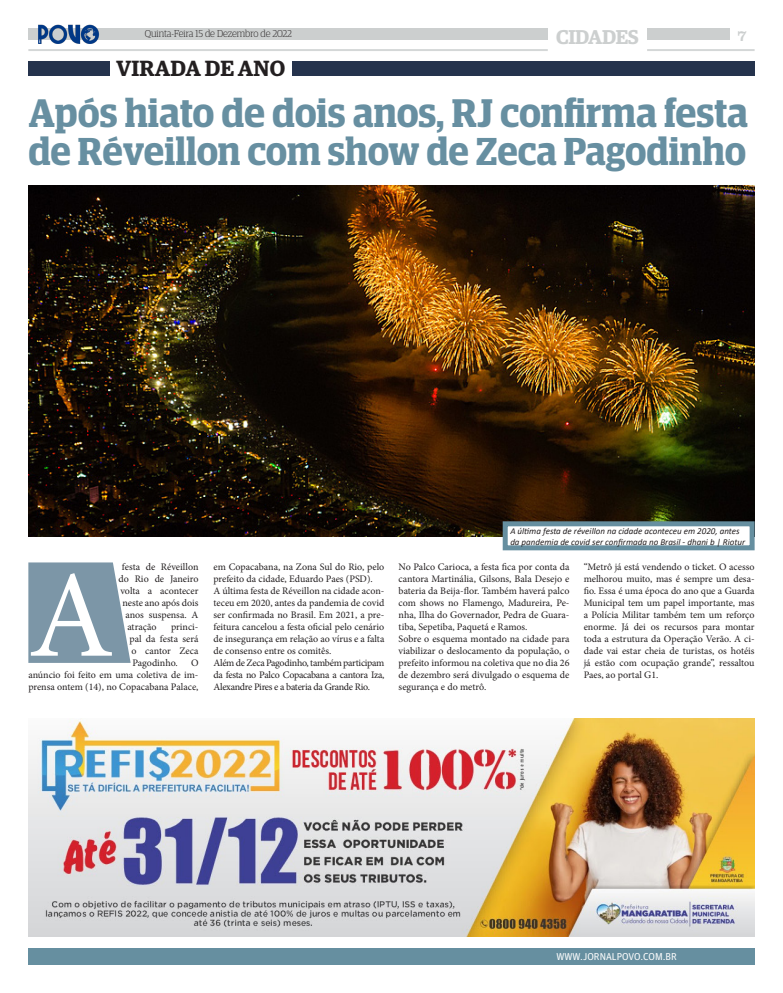
<style>
.page{position:relative;width:783px;height:993px;background:#fff}
.page>*{position:absolute;margin:0;border:0;box-sizing:border-box;transform-origin:0 0}
.t1{font:124px "Minion Pro";color:#fff}
.t2{font:600 40px "Guardian Egyptian Display";letter-spacing:-.005em;color:#678fa1}
.t3{font:600 39px "Guardian Egyptian Display";letter-spacing:-.005em;color:#678fa1}
.t4{font:600 22px "Guardian Egyptian";letter-spacing:.005em;color:#231f20}
.t5{font:600 20px "Guardian Egyptian";letter-spacing:-.02em;color:#cccfcf}
.t6{font:16px "Clarendon BT";color:#cccfcf}
.t7{font:10px/12px "Minion Pro";color:#231f20;text-align:justify}
.t8{font:300 10px "Guardian Egyptian Display";letter-spacing:-.005em;color:#231f20}
.t9{font:10px "Guardian Agate Sans G1 D Regular";color:#fff}
.t10{font:italic 9px/10.8px "Calibri";color:#231f20}
</style>
<div class="page">
<div style="left:28px;top:947px;width:726px;height:17px;background:#668fa0"></div>
<div style="left:28px;top:28px;width:519px;height:12px;background:#cccfcf"></div>
<div style="left:647px;top:28px;width:82px;height:12px;background:#cccfcf"></div>
<hr style="left:647px;top:49px;width:107px;height:2px;background:#cccfcf">
<hr style="left:28px;top:49px;width:519px;height:2px;background:#cccfcf">
<div style="left:292px;top:61px;width:462px;height:14px;background:#25334d"></div>
<div style="left:28px;top:61px;width:81px;height:14px;background:#25334d"></div>
<svg style="left:28px;top:562px;width:103px;height:100px;background:#88a0af"></svg>
<img style="left:28px;top:185px;width:726px;height:351px">
<div style="left:502px;top:521px;width:252px;height:29px;background:#fff;border:5px solid #668fa0"></div>
<img style="left:28px;top:718px;width:726px;height:217px">
<img style="left:38px;top:24px;width:61px;height:20px">
<p class="t8" style="left:145px;top:28px;width:149px">Quinta-Feira 15 de Dezembro de 2022</p>
<h3 class="t6" style="left:736px;top:25px;width:11px">7</h3>
<h3 class="t5" style="left:556px;top:22px;width:84px">CIDADES</h3>
<p class="t4" style="left:116px;top:51px;width:170px">VIRADA DE ANO</p>
<p class="t2" style="left:28px;top:91px;width:721px">Após hiato de dois anos, RJ confirma festa</p>
<p class="t3" style="left:28px;top:129px;width:719px">de Réveillon com show de Zeca Pagodinho</p>
<p class="t7" style="left:122px;top:560px;width:78px">festa de Réveillon</p>
<p class="t7" style="left:118px;top:572px;width:81px">do Rio de Janeiro</p>
<p class="t7" style="left:120px;top:584px;width:79px">volta a acontecer</p>
<p class="t7" style="left:122px;top:596px;width:78px">neste ano após dois</p>
<p class="t7" style="left:125px;top:608px;width:75px">anos suspensa. A</p>
<p class="t7" style="left:127px;top:620px;width:31px">atração</p>
<p class="t7" style="left:171px;top:620px;width:29px">princi-</p>
<p class="t7" style="left:129px;top:632px;width:70px">pal da festa será</p>
<p class="t7" style="left:131px;top:644px;width:69px">o cantor Zeca</p>
<p class="t7" style="left:132px;top:656px;width:47px">Pagodinho.</p>
<p class="t1" style="left:28px;top:532px;width:87px">A</p>
<p class="t7" style="left:28px;top:656px;width:172px;text-indent:163px">O anúncio foi feito em uma coletiva de im&shy;prensa ontem (14), no Copacabana Palace,</p>
<p class="t7" style="left:213px;top:560px;width:172px">em Copacabana, na Zona Sul do Rio, pelo prefeito da cidade, Eduardo Paes (PSD).</p>
<p class="t7" style="left:213px;top:584px;width:172px">A última festa de Réveillon na cidade acon&shy;teceu em 2020, antes da pandemia de covid ser confirmada no Brasil. Em 2021, a pre&shy;feitura cancelou a festa oficial pelo cenário de insegurança em relação ao vírus e a falta de consenso entre os comitês.</p>
<p class="t7" style="left:213px;top:656px;width:172px">Além de Zeca Pagodinho, também participam da festa no Palco Copacabana a cantora Iza, Alexandre Pires e a bateria da Grande Rio.</p>
<p class="t10" style="left:510px;top:525px;width:236px">A última festa de réveillon na cidade aconteceu em 2020, antes da pandemia de covid ser confirmada no Brasil - dhani b | Riotur</p>
<p class="t7" style="left:398px;top:560px;width:172px">No Palco Carioca, a festa fica por conta da cantora Martinália, Gilsons, Bala Desejo e bateria da Beija-flor. Também haverá palco com shows no Flamengo, Madureira, Pe&shy;nha, Ilha do Governador, Pedra de Guara&shy;tiba, Sepetiba, Paquetá e Ramos.</p>
<p class="t7" style="left:398px;top:632px;width:172px">Sobre o esquema montado na cidade para viabilizar o deslocamento da população, o prefeito informou na coletiva que no dia 26 de dezembro será divulgado o esquema de segurança e do metrô.</p>
<p class="t7" style="left:583px;top:560px;width:172px">“Metrô já está vendendo o ticket. O acesso melhorou muito, mas é sempre um desa&shy;fio. Essa é uma época do ano que a Guarda Municipal tem um papel importante, mas a Polícia Militar também tem um reforço enorme. Já dei os recursos para montar toda a estrutura da Operação Verão. A ci&shy;dade vai estar cheia de turistas, os hotéis já estão com ocupação grande”, ressaltou Paes, ao portal G1.</p>
<p class="t9" style="left:556px;top:949px;width:122px">WWW.JORNALPOVO.COM.BR</p>
</div>
